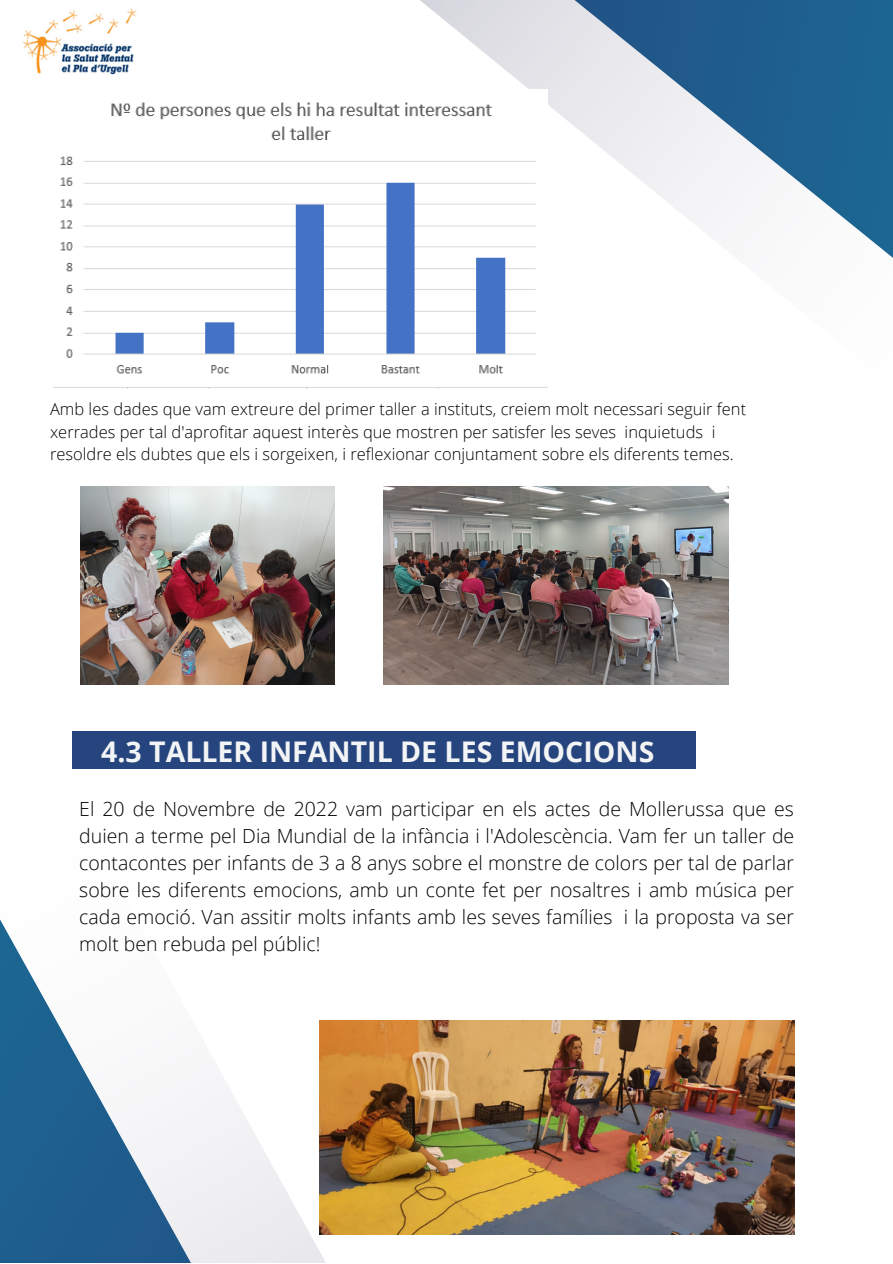
<style>
.page{position:relative;width:893px;height:1264px;background:#fff}
.page>*{position:absolute;margin:0;border:0;box-sizing:border-box;transform-origin:0 0}
.t1{font:700 28.5px "Open Sans";color:#f2f4f5}
.t2{font:300 19.5px/27px "Open Sans";color:#000;text-align:justify}
.t3{font:300 16.5px/22.5px "Open Sans";color:#000}
</style>
<div class="page">
<svg style="left:260px;top:1144px;width:198px;height:118px"></svg>
<svg style="left:0;top:684px;width:260px;height:578px"></svg>
<svg style="left:420px;top:0;width:127px;height:389px;fill:#e2e2e8"></svg>
<img style="left:23px;top:8px;width:114px;height:67px">
<div style="left:72px;top:732px;width:623px;height:37px;background:#26447d"></div>
<svg style="left:547px;top:0;width:345px;height:388px"></svg>
<img style="left:53px;top:89px;width:494px;height:299px">
<img style="left:319px;top:1020px;width:475px;height:214px">
<img style="left:80px;top:486px;width:254px;height:198px">
<img style="left:384px;top:486px;width:344px;height:198px">
<p class="t3" style="left:50px;top:397px;width:697px">Amb les dades que vam extreure del primer taller a instituts, creiem molt necessari seguir fent xerrades per tal d'aprofitar aquest interès que mostren per satisfer les seves inquietuds i resoldre els dubtes que els i sorgeixen, i reflexionar conjuntament sobre els diferents temes.</p>
<p class="t1" style="left:101px;top:731px;width:554px">4.3 TALLER INFANTIL DE LES EMOCIONS</p>
<p class="t2" style="left:79px;top:794px;width:716px">El 20 de Novembre de 2022 vam participar en els actes de Mollerussa que es duien a terme pel Dia Mundial de la infància i l'Adolescència. Vam fer un taller de contacontes per infants de 3 a 8 anys sobre el monstre de colors per tal de parlar sobre les diferents emocions, amb un conte fet per nosaltres i amb música per cada emoció. Van assitir molts infants amb les seves famílies i la proposta va ser molt ben rebuda pel públic!</p>
</div>
